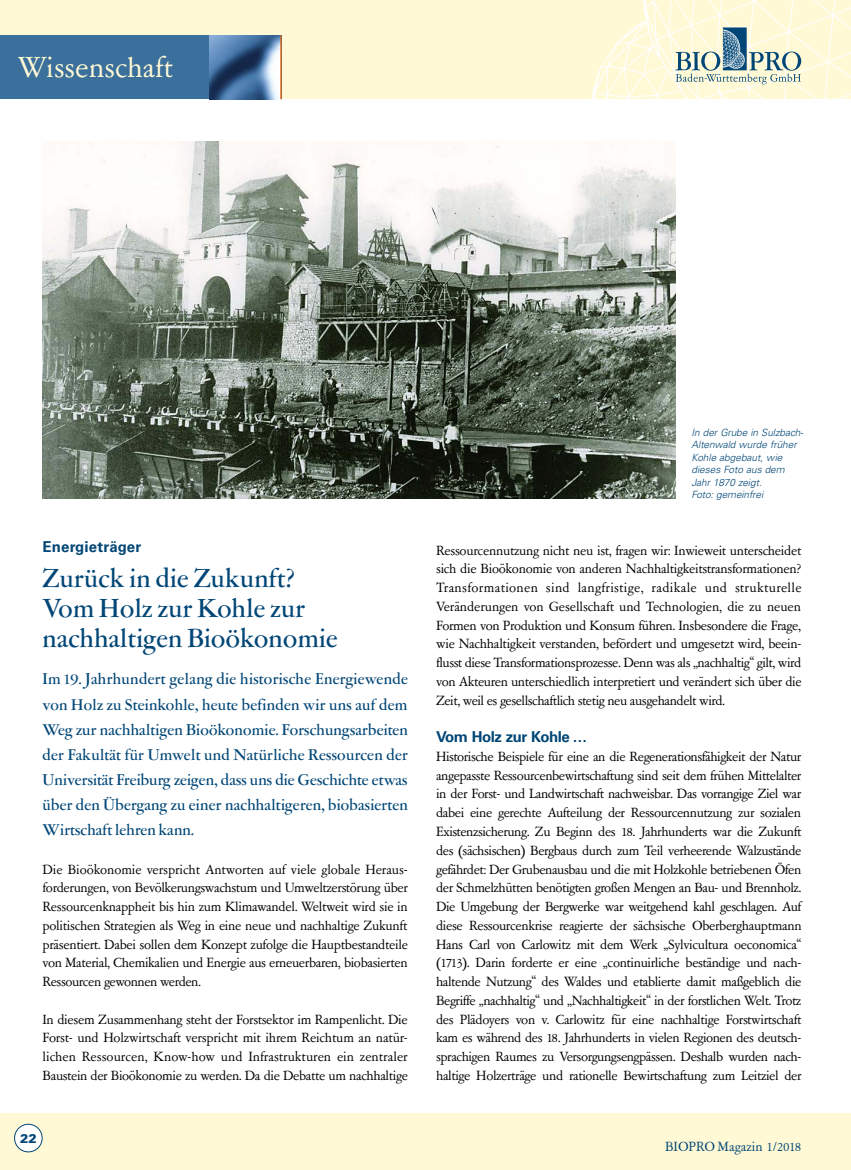
<style>
.page{position:relative;width:851px;height:1170px;background:#fff}
.page>*{position:absolute;margin:0;border:0;box-sizing:border-box;transform-origin:0 0}
.t1{font:32.5px "Garamont Amst SB Rom";color:#fff9d5}
.t2{font:500 29.38px/30px "Garamont Amst SH";letter-spacing:.015em;color:#004676}
.t3{font:500 17.5px/25px "Garamont Amst SH";letter-spacing:.015em;color:#004676;text-align:justify}
.t4{font:15px/18.8px "Garamont Amst SB Rom";letter-spacing:-.025em;color:#000;text-align:justify}
.t5{font:15px "Garamont Amst SB Rom";color:#004676}
.t6{font:700 15px "Univers";letter-spacing:-.015em;color:#004676}
.t7{font:700 15px "Univers";letter-spacing:.01em;color:#004676}
.t8{font:900 12.5px "Univers";color:#004676}
.t9{font:italic 300 10px/12.5px "Univers";color:#004676}
</style>
<div class="page">
<hr style="left:850px;top:0;width:1px;height:99px;background:#fff9d5">
<hr style="left:850px;top:1113px;width:1px;height:56px;background:#fff9d5">
<div style="left:0;top:0;width:850px;height:99px;background:#fff9d5"></div>
<div style="left:0;top:1113px;width:850px;height:56px;background:#fff9d5"></div>
<div style="left:0;top:35px;width:281px;height:64px;background:#3b709c"></div>
<img style="left:209px;top:35px;width:71px;height:64px">
<div style="left:15px;top:1124px;width:27px;height:27px;background:#fff;border-radius:50%"></div>
<div style="left:14px;top:1123px;width:29px;height:29px;border:1px solid #004676;border-radius:50%"></div>
<hr style="left:280px;top:35px;width:1px;height:64px;background:#ec6608">
<svg style="left:675px;top:27px;width:126px;height:57px"></svg>
<img style="left:43px;top:142px;width:632px;height:356px">
<h1 class="t1" style="left:18px;top:51px;width:156px">Wissenschaft</h1>
<p class="t7" style="left:43px;top:538px;width:100px">Energieträger</p>
<h2 class="t2" style="left:43px;top:564px;width:296px">Zurück in die Zukunft?<br>Vom Holz zur Kohle zur nachhaltigen Bioökonomie</h2>
<p class="t3" style="left:43px;top:667px;width:367px">Im 19. Jahrhundert gelang die historische Energiewende von Holz zu Steinkohle, heute befinden wir uns auf dem Weg zur nachhaltigen Bioökonomie. Forschungsarbeiten der Fakultät für Umwelt und Natürliche Ressourcen der Universität Freiburg zeigen, dass uns die Geschichte etwas über den Übergang zu einer nachhaltigeren, biobasierten Wirtschaft lehren kann.</p>
<p class="t4" style="left:43px;top:860px;width:367px">Die Bioökonomie verspricht Antworten auf viele globale Heraus&shy;forderungen, von Bevölkerungswachstum und Umweltzerstörung über Ressourcenknappheit bis hin zum Klimawandel. Weltweit wird sie in politischen Strategien als Weg in eine neue und nachhaltige Zukunft präsentiert. Dabei sollen dem Konzept zufolge die Hauptbestandteile von Material, Chemikalien und Energie aus erneuerbaren, biobasierten Ressourcen gewonnen werden.</p>
<p class="t4" style="left:43px;top:1010px;width:367px">In diesem Zusammenhang steht der Forstsektor im Rampenlicht. Die Forst- und Holzwirtschaft verspricht mit ihrem Reichtum an natür&shy;lichen Ressourcen, Know-how und Infrastrukturen ein zentraler Baustein der Bioökonomie zu werden. Da die Debatte um nachhaltige</p>
<p class="t8" style="left:20px;top:1130px;width:18px">22</p>
<p class="t9" style="left:691px;top:426px;width:114px">In der Grube in Sulzbach-<br>Altenwald wurde früher<br>Kohle abgebaut, wie dieses Foto aus dem<br>Jahr 1870 zeigt.<br>Foto: gemeinfrei</p>
<p class="t4" style="left:436px;top:541px;width:367px">Ressourcennutzung nicht neu ist, fragen wir: Inwieweit unterscheidet sich die Bioökonomie von anderen Nachhaltigkeitstransformationen?<br>Transformationen sind langfristige, radikale und strukturelle Veränderungen von Gesellschaft und Technologien, die zu neuen Formen von Produktion und Konsum führen. Insbesondere die Frage, wie Nachhaltigkeit verstanden, befördert und umgesetzt wird, beein&shy;flusst diese Transformationsprozesse. Denn was als „nachhaltig“ gilt, wird von Akteuren unterschiedlich interpretiert und verändert sich über die Zeit, weil es gesellschaftlich stetig neu ausgehandelt wird.</p>
<p class="t6" style="left:436px;top:728px;width:153px">Vom Holz zur Kohle …</p>
<p class="t4" style="left:436px;top:747px;width:367px">Historische Beispiele für eine an die Regenerationsfähigkeit der Natur angepasste Ressourcenbewirtschaftung sind seit dem frühen Mittelalter in der Forst- und Landwirtschaft nachweisbar. Das vorrangige Ziel war dabei eine gerechte Aufteilung der Ressourcennutzung zur sozialen Existenzsicherung. Zu Beginn des 18. Jahrhunderts war die Zukunft des (sächsischen) Bergbaus durch zum Teil verheerende Walzustände gefährdet: Der Grubenausbau und die mit Holzkohle betriebenen Öfen der Schmelzhütten benötigten großen Mengen an Bau- und Brennholz.<br>Die Umgebung der Bergwerke war weitgehend kahl geschlagen. Auf diese Ressourcenkrise reagierte der sächsische Oberberghauptmann Hans Carl von Carlowitz mit dem Werk „Sylvicultura oeconomica“ (1713). Darin forderte er eine „continuirliche beständige und nach&shy;haltende Nutzung“ des Waldes und etablierte damit maßgeblich die Begriffe „nachhaltig“ und „Nachhaltigkeit“ in der forstlichen Welt. Trotz des Plädoyers von v. Carlowitz für eine nachhaltige Forstwirtschaft kam es während des 18. Jahrhunderts in vielen Regionen des deutsch&shy;sprachigen Raumes zu Versorgungsengpässen. Deshalb wurden nach&shy;haltige Holzerträge und rationelle Bewirtschaftung zum Leitziel der</p>
<p class="t5" style="left:665px;top:1138px;width:138px">BIOPRO Magazin 1/2018</p>
</div>
